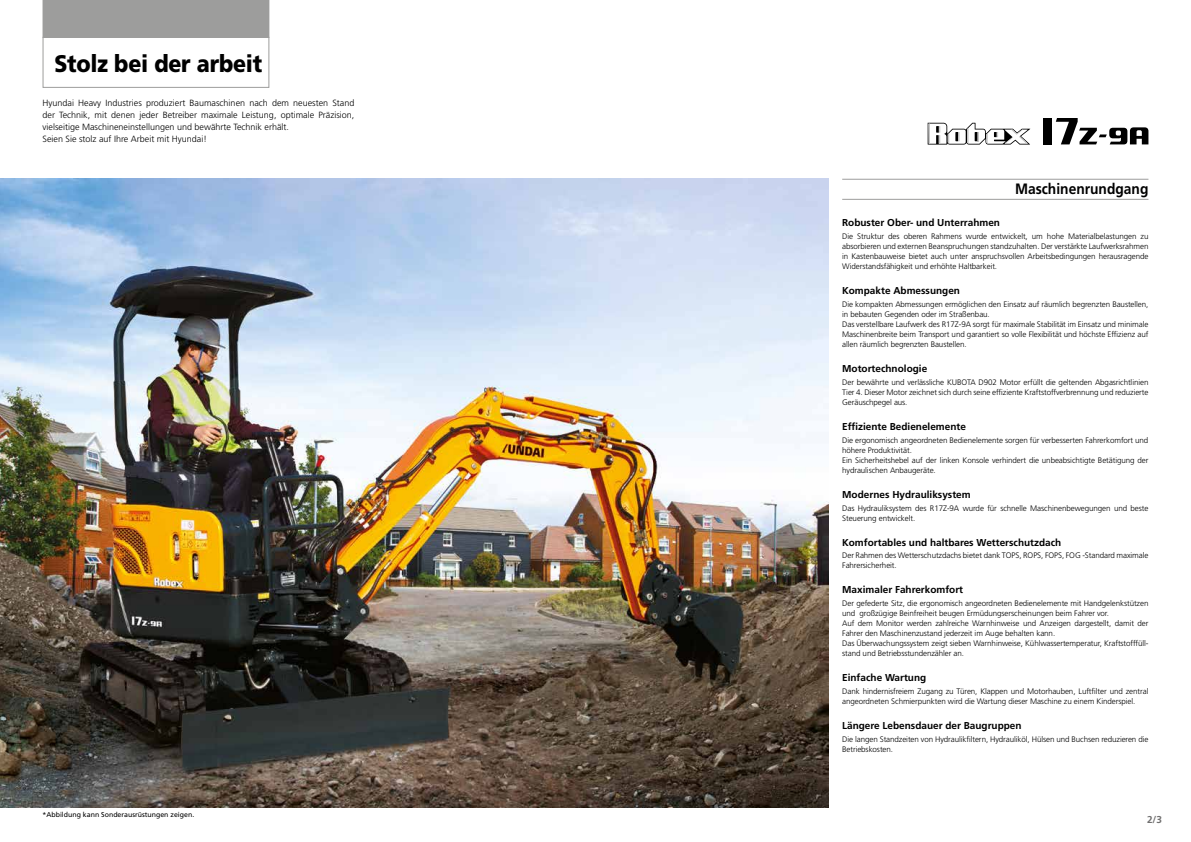
<style>
.page{position:relative;width:1191px;height:842px;background:#fff}
.page>*{position:absolute;margin:0;border:0;box-sizing:border-box;transform-origin:0 0}
.t1{font:900 24px "Frutiger LT Std";letter-spacing:-.01em;color:#000;scale:.89 1}
.t2{font:700 15px "Frutiger LT Std";color:#000;scale:.92 1}
.t3{font:700 10px "Frutiger LT Std";color:#000}
.t4{font:700 10px "Frutiger";color:#706f6f}
.t5{font:300 9px/12px "Frutiger LT Std";color:#000}
.t6{font:300 8px/10px "Frutiger LT Std";letter-spacing:-.01em;color:#000}
.t7{font:7px "Frutiger LT Std";color:#000}
</style>
<div class="page">
<svg style="left:927px;top:123px;width:103px;height:22px"></svg>
<img style="left:0;top:179px;width:828px;height:629px">
<div style="left:1043px;top:118px;width:8px;height:26px;background:#000"></div>
<svg style="left:1055px;top:118px;width:93px;height:26px"></svg>
<hr style="left:842px;top:179px;width:306px;height:1px;background:#9d9d9c">
<hr style="left:842px;top:199px;width:306px;height:1px;background:#9d9d9c">
<div style="left:43px;top:0;width:226px;height:37px;background:#9d9d9c"></div>
<div style="left:43px;top:37px;width:226px;height:51px;border:1px solid #9d9d9c"></div>
<h1 class="t1" style="left:54px;top:49px;width:235px">Stolz bei der arbeit</h1>
<p class="t5" style="left:43px;top:97px;width:313px">Hyundai Heavy Industries produziert Baumaschinen nach dem neuesten Stand der Technik, mit denen jeder Betreiber maximale Leistung, optimale Präzision, vielseitige Maschineneinstellungen und bewährte Technik erhält.<br>Seien Sie stolz auf Ihre Arbeit mit Hyundai!</p>
<p class="t7" style="left:43px;top:810px;width:153px">*Abbildung kann Sonderausrüstungen zeigen.</p>
<h2 class="t2" style="left:1015px;top:180px;width:146px">Maschinenrundgang</h2>
<p class="t3" style="left:842px;top:217px;width:159px">Robuster Ober- und Unterrahmen</p>
<p class="t6" style="left:842px;top:232px;width:308px;text-align:justify">Die Struktur des oberen Rahmens wurde entwickelt, um hohe Materialbelastungen zu absorbieren und externen Beanspruchungen standzuhalten. Der verstärkte Laufwerksrahmen in Kastenbauweise bietet auch unter anspruchsvollen Arbeitsbedingungen herausragende Widerstandsfähigkeit und erhöhte Haltbarkeit.</p>
<p class="t3" style="left:842px;top:285px;width:119px">Kompakte Abmessungen</p>
<p class="t6" style="left:842px;top:299px;width:308px">Die kompakten Abmessungen ermöglichen den Einsatz auf räumlich begrenzten Baustellen, in bebauten Gegenden oder im Straßenbau.<br>Das verstellbare Laufwerk des R17Z-9A sorgt für maximale Stabilität im Einsatz und minimale Maschinenbreite beim Transport und garantiert so volle Flexibilität und höchste Effizienz auf allen räumlich begrenzten Baustellen.</p>
<p class="t3" style="left:842px;top:363px;width:86px">Motortechnologie</p>
<p class="t6" style="left:842px;top:377px;width:308px;text-align:justify">Der bewährte und verlässliche KUBOTA D902 Motor erfüllt die geltenden Abgasrichtlinien Tier 4. Dieser Motor zeichnet sich durch seine effiziente Kraftstoffverbrennung und reduzierte Geräuschpegel aus.</p>
<p class="t3" style="left:842px;top:420px;width:125px">Effiziente Bedienelemente</p>
<p class="t6" style="left:842px;top:435px;width:308px">Die ergonomisch angeordneten Bedienelemente sorgen für verbesserten Fahrerkomfort und höhere Produktivität.<br>Ein Sicherheitshebel auf der linken Konsole verhindert die unbeabsichtigte Betätigung der hydraulischen Anbaugeräte.</p>
<p class="t3" style="left:842px;top:488px;width:130px">Modernes Hydrauliksystem</p>
<p class="t6" style="left:842px;top:503px;width:308px">Das Hydrauliksystem des R17Z-9A wurde für schnelle Maschinenbewegungen und beste<br>Steuerung entwickelt.</p>
<p class="t3" style="left:842px;top:536px;width:221px">Komfortables und haltbares Wetterschutzdach</p>
<p class="t6" style="left:842px;top:551px;width:308px">Der Rahmen des Wetterschutzdachs bietet dank TOPS, ROPS, FOPS, FOG -Standard maximale<br>Fahrersicherheit.</p>
<p class="t3" style="left:842px;top:584px;width:122px">Maximaler Fahrerkomfort</p>
<p class="t6" style="left:842px;top:599px;width:308px">Der gefederte Sitz, die ergonomisch angeordneten Bedienelemente mit Handgelenkstützen und großzügige Beinfreiheit beugen Ermüdungserscheinungen beim Fahrer vor.<br>Auf dem Monitor werden zahlreiche Warnhinweise und Anzeigen dargestellt, damit der Fahrer den Maschinenzustand jederzeit im Auge behalten kann.<br>Das Überwachungssystem zeigt sieben Warnhinweise, Kühlwassertemperatur, Kraftstofffüll&shy;stand und Betriebsstundenzähler an.</p>
<p class="t3" style="left:842px;top:672px;width:86px">Einfache Wartung</p>
<p class="t6" style="left:842px;top:686px;width:308px">Dank hindernisfreiem Zugang zu Türen, Klappen und Motorhauben, Luftfilter und zentral angeordneten Schmierpunkten wird die Wartung dieser Maschine zu einem Kinderspiel.</p>
<p class="t3" style="left:842px;top:720px;width:181px">Längere Lebensdauer der Baugruppen</p>
<p class="t6" style="left:842px;top:734px;width:308px">Die langen Standzeiten von Hydraulikfiltern, Hydrauliköl, Hülsen und Buchsen reduzieren die<br>Betriebskosten.</p>
<p class="t4" style="left:1147px;top:813px;width:17px">2/3</p>
</div>
